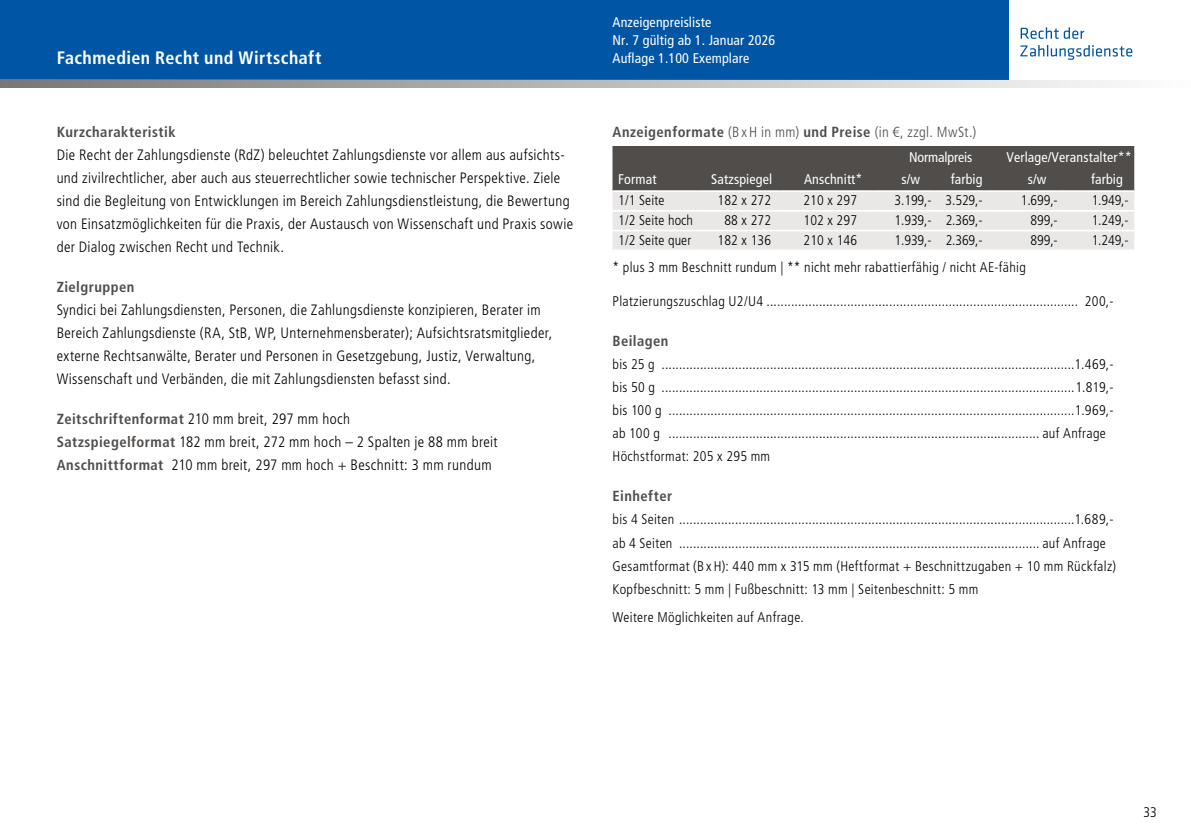
<style>
.page{position:relative;width:1191px;height:840px;background:#fff}
.page>*{position:absolute;margin:0;border:0;box-sizing:border-box;transform-origin:0 0}
.t1{font:700 condensed 18px "Frutiger LT";letter-spacing:.025em;color:#fff}
.t2{font:300 condensed 15px/23px "Frutiger LT";letter-spacing:.02em;color:#000}
.t3{font:300 condensed 14.6px "Frutiger LT";letter-spacing:.02em;color:#504d4b}
.t4{font:700 condensed 14.6px "Frutiger LT";letter-spacing:.03em;color:#504d4b}
.t5{font:300 condensed 14px/23px "Frutiger LT";letter-spacing:.025em;color:#000}
.t6{font:condensed 14px/18px "Frutiger LT";letter-spacing:.01em;color:#fff}
.t7{font:condensed 14px "Frutiger LT";letter-spacing:-.01em;color:#fff}
.s1{font-weight:700;font-size:14.6px;color:#504d4b}
.s2{font-weight:700}
</style>
<div class="page">
<div style="left:0;top:0;width:1191px;height:79px;background:#0055a4"></div>
<svg style="left:0;top:79px;width:1111px;height:9px;background:#acaeb0"></svg>
<svg style="left:612px;top:146px;width:522px;height:103px;background:#a5a3a1"></svg>
<hr style="left:612px;top:190px;width:85px;height:2px;background:#fff">
<hr style="left:697px;top:190px;width:82px;height:2px;background:#fff">
<hr style="left:779px;top:190px;width:94px;height:2px;background:#fff">
<hr style="left:873px;top:190px;width:61px;height:2px;background:#fff">
<hr style="left:934px;top:190px;width:51px;height:2px;background:#fff">
<hr style="left:985px;top:190px;width:72px;height:2px;background:#fff">
<hr style="left:1057px;top:190px;width:77px;height:2px;background:#fff">
<hr style="left:612px;top:210px;width:85px;height:1px;background:#fff">
<hr style="left:697px;top:210px;width:82px;height:1px;background:#fff">
<hr style="left:779px;top:210px;width:94px;height:1px;background:#fff">
<hr style="left:873px;top:210px;width:61px;height:1px;background:#fff">
<hr style="left:934px;top:210px;width:51px;height:1px;background:#fff">
<hr style="left:985px;top:210px;width:72px;height:1px;background:#fff">
<hr style="left:1057px;top:210px;width:77px;height:1px;background:#fff">
<hr style="left:612px;top:229px;width:85px;height:2px;background:#fff">
<hr style="left:697px;top:229px;width:82px;height:2px;background:#fff">
<hr style="left:779px;top:229px;width:94px;height:2px;background:#fff">
<hr style="left:873px;top:229px;width:61px;height:2px;background:#fff">
<hr style="left:934px;top:229px;width:51px;height:2px;background:#fff">
<hr style="left:985px;top:229px;width:72px;height:2px;background:#fff">
<hr style="left:1057px;top:229px;width:77px;height:2px;background:#fff">
<div style="left:1009px;top:0;width:182px;height:79px;background:#fff"></div>
<svg style="left:1020px;top:45px;width:112px;height:15px"></svg>
<svg style="left:1020px;top:27px;width:64px;height:12px"></svg>
<p class="t1" style="left:57px;top:47px;width:266px">Fachmedien Recht und Wirtschaft</p>
<p class="t4" style="left:57px;top:123px;width:120px">Kurzcharakteristik</p>
<p class="t2" style="left:57px;top:143px;width:518px">Die Recht der Zahlungsdienste (RdZ) beleuchtet Zahlungsdienste vor allem aus aufsichts&shy;und zivilrechtlicher, aber auch aus steuerrechtlicher sowie technischer Perspektive. Ziele sind die Begleitung von Entwicklungen im Bereich Zahlungsdienstleistung, die Bewertung von Einsatzmöglichkeiten für die Praxis, der Austausch von Wissenschaft und Praxis sowie der Dialog zwischen Recht und Technik.</p>
<p class="t4" style="left:57px;top:278px;width:79px">Zielgruppen</p>
<p class="t2" style="left:57px;top:298px;width:497px">Syndici bei Zahlungsdiensten, Personen, die Zahlungsdienste konzipieren, Berater im Bereich Zahlungsdienste (RA, StB, WP, Unternehmensberater); Aufsichtsratsmitglieder, externe Rechtsanwälte, Berater und Personen in Gesetzgebung, Justiz, Verwaltung, Wissenschaft und Verbänden, die mit Zahlungsdiensten befasst sind.</p>
<p class="t2" style="left:57px;top:407px;width:442px"><span class="s1">Zeitschriftenformat</span> 210 mm breit, 297 mm hoch<br><span class="s1">Satzspiegelformat</span> 182 mm breit, 272 mm hoch – 2 Spalten je 88 mm breit<br><span class="s1">Anschnittformat</span> 210 mm breit, 297 mm hoch + Beschnitt: 3 mm rundum</p>
<p class="t6" style="left:612px;top:13px;width:164px">Anzeigenpreisliste<br>Nr. 7 gültig ab 1. Januar 2026<br>Auflage 1.100 Exemplare</p>
<p class="t3" style="left:612px;top:123px;width:365px"><span class="s2">Anzeigenformate</span> (B x H in mm) <span class="s2">und Preise</span> (in €, zzgl. MwSt.)</p>
<p class="t7" style="left:909px;top:149px;width:65px">Normalpreis</p>
<p class="t6" style="left:1006px;top:148px;width:127px">Verlage/Veranstalter**</p>
<p class="t6" style="left:618px;top:170px;width:40px">Format</p>
<p class="t6" style="left:711px;top:170px;width:62px">Satzspiegel</p>
<p class="t6" style="left:804px;top:170px;width:60px">Anschnitt*</p>
<p class="t6" style="left:901px;top:170px;width:20px">s/w</p>
<p class="t6" style="left:950px;top:170px;width:33px">farbig</p>
<p class="t6" style="left:1027px;top:170px;width:20px">s/w</p>
<p class="t6" style="left:1091px;top:170px;width:33px">farbig</p>
<p class="t5" style="left:618px;top:189px;width:48px">1/1 Seite</p>
<p class="t5" style="left:717px;top:189px;width:55px">182 x 272</p>
<p class="t5" style="left:803px;top:189px;width:55px">210 x 297</p>
<p class="t5" style="left:894px;top:189px;width:89px">3.199,- 3.529,-</p>
<p class="t5" style="left:1020px;top:189px;width:38px">1.699,-</p>
<p class="t5" style="left:1091px;top:189px;width:38px">1.949,-</p>
<p class="t5" style="left:618px;top:208px;width:76px">1/2 Seite hoch</p>
<p class="t5" style="left:724px;top:208px;width:48px">88 x 272</p>
<p class="t5" style="left:803px;top:208px;width:55px">102 x 297</p>
<p class="t5" style="left:894px;top:208px;width:89px">1.939,- 2.369,-</p>
<p class="t5" style="left:1030px;top:208px;width:29px">899,-</p>
<p class="t5" style="left:1091px;top:208px;width:38px">1.249,-</p>
<p class="t5" style="left:618px;top:228px;width:75px">1/2 Seite quer</p>
<p class="t5" style="left:717px;top:228px;width:55px">182 x 136</p>
<p class="t5" style="left:803px;top:228px;width:55px">210 x 146</p>
<p class="t5" style="left:894px;top:228px;width:89px">1.939,- 2.369,-</p>
<p class="t5" style="left:1030px;top:228px;width:29px">899,-</p>
<p class="t5" style="left:1091px;top:228px;width:38px">1.249,-</p>
<p class="t5" style="left:612px;top:255px;width:415px">* plus 3 mm Beschnitt rundum | ** nicht mehr rabattierfähig / nicht AE-fähig</p>
<p class="t5" style="left:612px;top:290px;width:502px">Platzierungszuschlag U2/U4 ......................................................................................... 200,-</p>
<p class="t4" style="left:612px;top:332px;width:57px">Beilagen</p>
<p class="t5" style="left:612px;top:353px;width:502px">bis 25 g ......................................................................................................................1.469,- bis 50 g ......................................................................................................................1.819,- bis 100 g ....................................................................................................................1.969,- ab 100 g .......................................................................................................... auf Anfrage Höchstformat: 205 x 295 mm</p>
<p class="t4" style="left:612px;top:487px;width:61px">Einhefter</p>
<p class="t5" style="left:612px;top:508px;width:505px">bis 4 Seiten .................................................................................................................1.689,- ab 4 Seiten ....................................................................................................... auf Anfrage Gesamtformat (B x H): 440 mm x 315 mm (Heftformat + Beschnittzugaben + 10 mm Rückfalz)<br>Kopfbeschnitt: 5 mm | Fußbeschnitt: 13 mm | Seitenbeschnitt: 5 mm</p>
<p class="t5" style="left:612px;top:605px;width:193px">Weitere Möglichkeiten auf Anfrage.</p>
<p class="t5" style="left:1143px;top:800px;width:15px">33</p>
</div>
